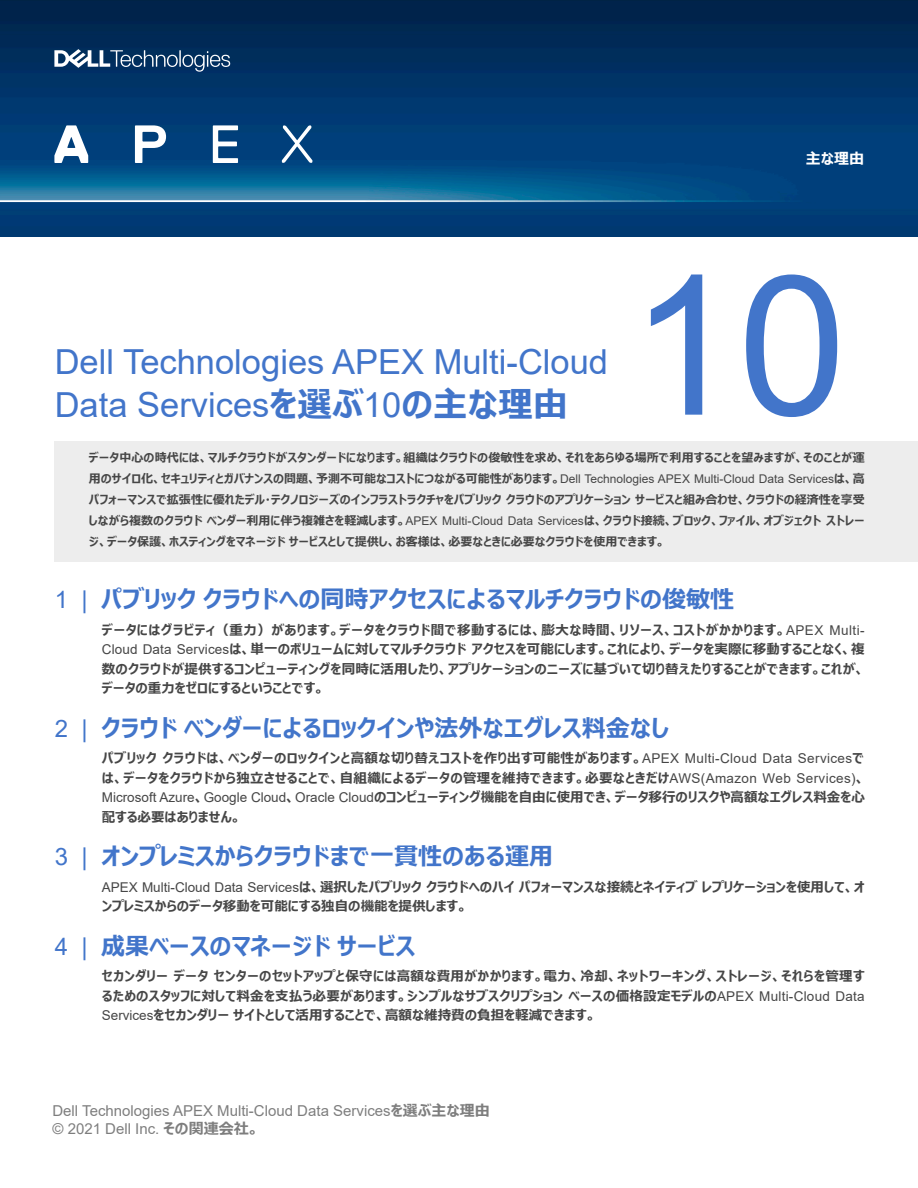
<style>
.page{position:relative;width:918px;height:1188px;background:#fff}
.page>*{position:absolute;margin:0;border:0;box-sizing:border-box;transform-origin:0 0}
.t1{font:195px "Arial";color:#4275ca}
.Headline_1{font:34.5px/43.5px "Arial";color:#4275ca}
.List_item_subheading{font:700 24px "Meiryo UI";color:#4275ca}
.t2{font:15px/18px "Arial";color:#464646}
.Table_Text{font:700 15px "Meiryo UI";color:#fff}
.List_Copy{font:700 13.5px/19.5px "Meiryo UI";color:#464646;text-align:justify}
.Headline_1-2{font:700 12px/21px "Meiryo UI";color:#464646;text-align:justify}
.s1{font-family:"Meiryo UI";font-weight:700}
.s2{font-family:"Arial";font-weight:400}
</style>
<div class="page">
<img style="left:0;top:0;width:918px;height:236px">
<svg style="left:54px;top:125px;width:34px;height:38px"></svg>
<svg style="left:135px;top:125px;width:31px;height:38px"></svg>
<svg style="left:213px;top:125px;width:25px;height:38px"></svg>
<svg style="left:282px;top:125px;width:30px;height:38px"></svg>
<svg style="left:54px;top:49px;width:176px;height:23px;background:#3c5f84"></svg>
<div style="left:55px;top:441px;width:863px;height:121px;background:#ededed"></div>
<p class="Headline_1" style="left:55px;top:340px;width:555px">Dell Technologies APEX Multi-Cloud<br>Data Services<span class="s1">を選ぶ</span>10<span class="s1">の主な理由</span></p>
<p class="Table_Text" style="left:806px;top:148px;width:60px">主な理由</p>
<p class="t1" style="left:630px;top:212px;width:218px">10</p>
<p class="Headline_1-2" style="left:89px;top:447px;width:777px">データ中心の時代には、マルチクラウドがスタンダードになります。組織はクラウドの俊敏性を求め、それをあらゆる場所で利用することを望みますが、そのことが運用のサイロ化、セキュリティとガバナンスの問題、予測不可能なコストにつながる可能性があります。<span class="s2">Dell Technologies APEX Multi-Cloud Data Services</span>は、高パフォーマンスで拡張性に優れたデル・テクノロジーズのインフラストラクチャをパブリッククラウドのアプリケーションサービスと組み合わせ、クラウドの経済性を享受しながら複数のクラウドベンダー利用に伴う複雑さを軽減します。<span class="s2">APEX Multi-Cloud Data Services</span>は、クラウド接続、ブロック、ファイル、オブジェクトストレージ、データ保護、ホスティングをマネージドサービスとして提供し、お客様は、必要なときに必要なクラウドを使用できます。</p>
<p class="List_item_subheading" style="left:55px;top:583px;width:681px"><span class="s2">1 |</span> パブリッククラウドへの同時アクセスによるマルチクラウドの俊敏性</p>
<p class="List_Copy" style="left:102px;top:621px;width:764px">データにはグラビティ（重力）があります。データをクラウド間で移動するには、膨大な時間、リソース、コストがかかります。<span class="s2">APEX Multi-Cloud Data Services</span>は、単一のボリュームに対してマルチクラウドアクセスを可能にします。これにより、データを実際に移動することなく、複数のクラウドが提供するコンピューティングを同時に活用したり、アプリケーションのニーズに基づいて切り替えたりすることができます。これが、データの重力をゼロにするということです。</p>
<p class="List_item_subheading" style="left:55px;top:711px;width:616px"><span class="s2">2 |</span> クラウドベンダーによるロックインや法外なエグレス料金なし</p>
<p class="List_Copy" style="left:102px;top:749px;width:765px">パブリッククラウドは、ベンダーのロックインと高額な切り替えコストを作り出す可能性があります。<span class="s2">APEX Multi-Cloud Data Services</span>では、データをクラウドから独立させることで、自組織によるデータの管理を維持できます。必要なときだけ<span class="s2">AWS(Amazon Web Services)</span>、<span class="s2">Microsoft Azure</span>、<span class="s2">Google Cloud</span>、<span class="s2">Oracle Cloud</span>のコンピューティング機能を自由に使用でき、データ移行のリスクや高額なエグレス料金を心配する必要はありません。</p>
<p class="List_item_subheading" style="left:55px;top:840px;width:500px"><span class="s2">3 |</span> オンプレミスからクラウドまで一貫性のある運用</p>
<p class="List_Copy" style="left:102px;top:878px;width:764px"><span class="s2">APEX Multi-Cloud Data Services</span>は、選択したパブリッククラウドへのハイパフォーマンスな接続とネイティブレプリケーションを使用して、オンプレミスからのデータ移動を可能にする独自の機能を提供します。</p>
<p class="List_item_subheading" style="left:55px;top:929px;width:362px"><span class="s2">4 |</span> 成果ベースのマネージドサービス</p>
<p class="List_Copy" style="left:102px;top:967px;width:764px">セカンダリーデータセンターのセットアップと保守には高額な費用がかかります。電力、冷却、ネットワーキング、ストレージ、それらを管理するためのスタッフに対して料金を支払う必要があります。シンプルなサブスクリプションベースの価格設定モデルの<span class="s2">APEX Multi-Cloud Data Services</span>をセカンダリーサイトとして活用することで、高額な維持費の負担を軽減できます。</p>
<p class="t2" style="left:52px;top:1102px;width:439px">Dell Technologies APEX Multi-Cloud Data Services<span class="s1">を選ぶ主な理由</span>© 2021 Dell Inc. <span class="s1">その関連会社。</span></p>
</div>
